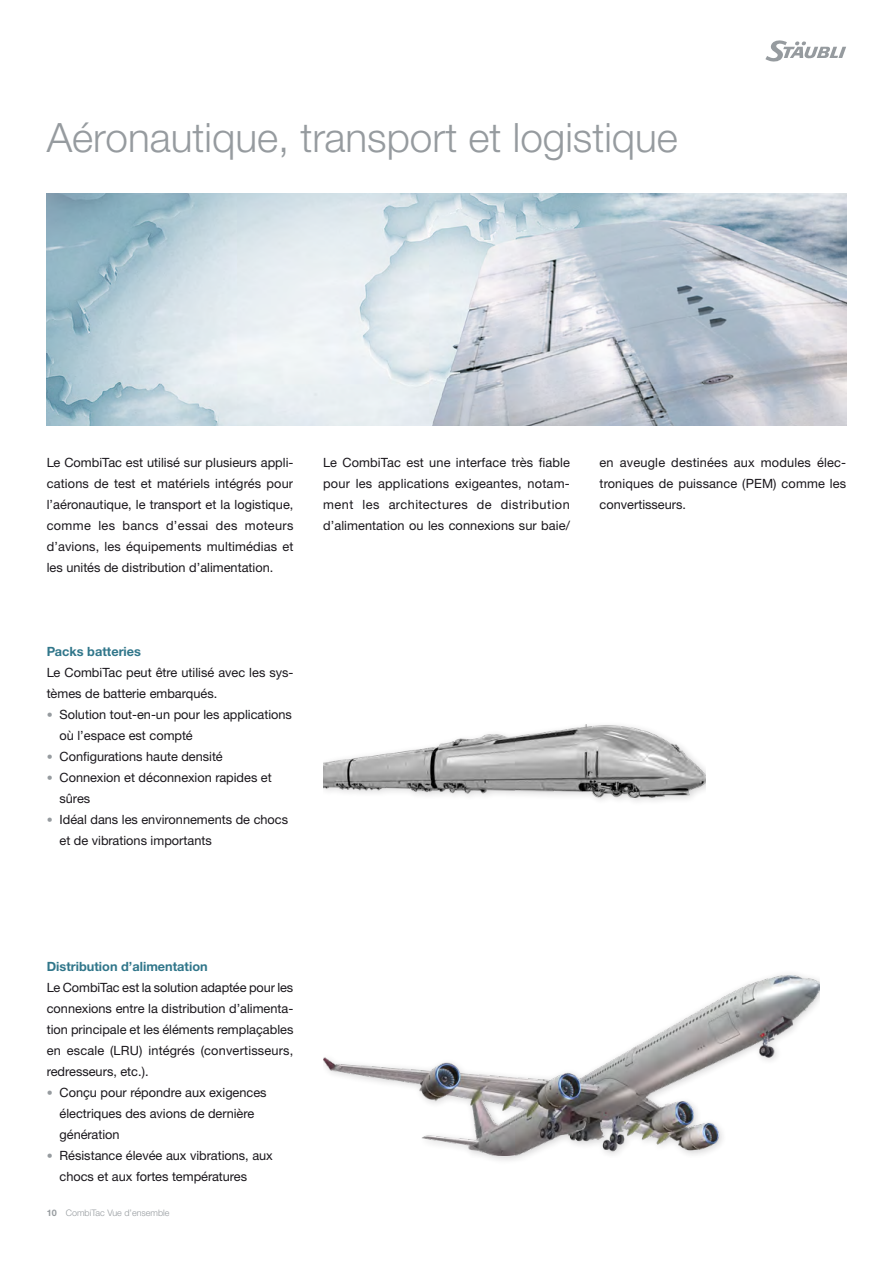
<style>
.page{position:relative;width:893px;height:1263px;background:#fff}
.page>*{position:absolute;margin:0;border:0;box-sizing:border-box;transform-origin:0 0}
.Headline_Inside_FR{font:300 40.5px "Helvetica Neue LTW1 G";color:#969b9f}
.RunningText_Inside_F{font:12.75px/21px "Helvetica Neue LTW1 G";color:#1a171c}
.SubHeadRunningText_I{font:700 12.75px "Helvetica Neue LTW1 G";color:#30768a}
.t1{font:300 9px "Helvetica Neue LTW1 G";color:#969b9f}
.s1{font-weight:300;font-size:12px;color:#969b9f}
.s2{font-weight:700}
</style>
<div class="page">
<svg style="left:765px;top:40px;width:81px;height:22px"></svg>
<img style="left:47px;top:194px;width:799px;height:231px">
<img style="left:323px;top:975px;width:496px;height:181px">
<img style="left:323px;top:725px;width:383px;height:72px">
<p class="Headline_Inside_FR" style="left:47px;top:113px;width:633px">Aéronautique, transport et logistique</p>
<p class="RunningText_Inside_F" style="left:47px;top:452px;width:248px;text-align:justify">Le CombiTac est utilisé sur plusieurs appli&shy;cations de test et matériels intégrés pour l’aéronautique, le transport et la logistique, comme les bancs d’essai des moteurs d’avions, les équipements multimédias et les unités de distribution d’alimentation.</p>
<p class="SubHeadRunningText_I" style="left:47px;top:643px;width:96px">Packs batteries</p>
<p class="RunningText_Inside_F" style="left:47px;top:662px;width:248px">Le CombiTac peut être utilisé avec les sys&shy;tèmes de batterie embarqués.</p>
<p class="RunningText_Inside_F" style="left:60px;top:704px;width:234px;text-indent:-13px"><span class="s1">•</span> Solution tout-en-un pour les applications où l’espace est compté</p>
<p class="RunningText_Inside_F" style="left:47px;top:746px;width:178px"><span class="s1">•</span> Configurations haute densité</p>
<p class="RunningText_Inside_F" style="left:60px;top:767px;width:214px;text-indent:-13px"><span class="s1">•</span> Connexion et déconnexion rapides et sûres</p>
<p class="RunningText_Inside_F" style="left:60px;top:809px;width:230px;text-indent:-13px"><span class="s1">•</span> Idéal dans les environnements de chocs et de vibrations importants</p>
<p class="RunningText_Inside_F" style="left:323px;top:452px;width:248px;text-align:justify">Le CombiTac est une interface très fiable pour les applications exigeantes, notam&shy;ment les architectures de distribution d’alimentation ou les connexions sur baie/</p>
<p class="RunningText_Inside_F" style="left:600px;top:452px;width:248px;text-align:justify">en aveugle destinées aux modules élec&shy;troniques de puissance (PEM) comme les convertisseurs.</p>
<p class="SubHeadRunningText_I" style="left:47px;top:958px;width:162px">Distribution d’alimentation</p>
<p class="RunningText_Inside_F" style="left:47px;top:977px;width:248px;text-align:justify">Le CombiTac est la solution adaptée pour les connexions entre la distribution d’alimenta&shy;tion principale et les éléments remplaçables en escale (LRU) intégrés (convertisseurs, redresseurs, etc.).</p>
<p class="RunningText_Inside_F" style="left:60px;top:1082px;width:209px;text-indent:-13px"><span class="s1">•</span> Conçu pour répondre aux exigences électriques des avions de dernière génération</p>
<p class="RunningText_Inside_F" style="left:60px;top:1145px;width:215px;text-indent:-13px"><span class="s1">•</span> Résistance élevée aux vibrations, aux chocs et aux fortes températures</p>
<p class="t1" style="left:47px;top:1207px;width:124px"><span class="s2">10</span> CombiTac Vue d’ensemble</p>
</div>
